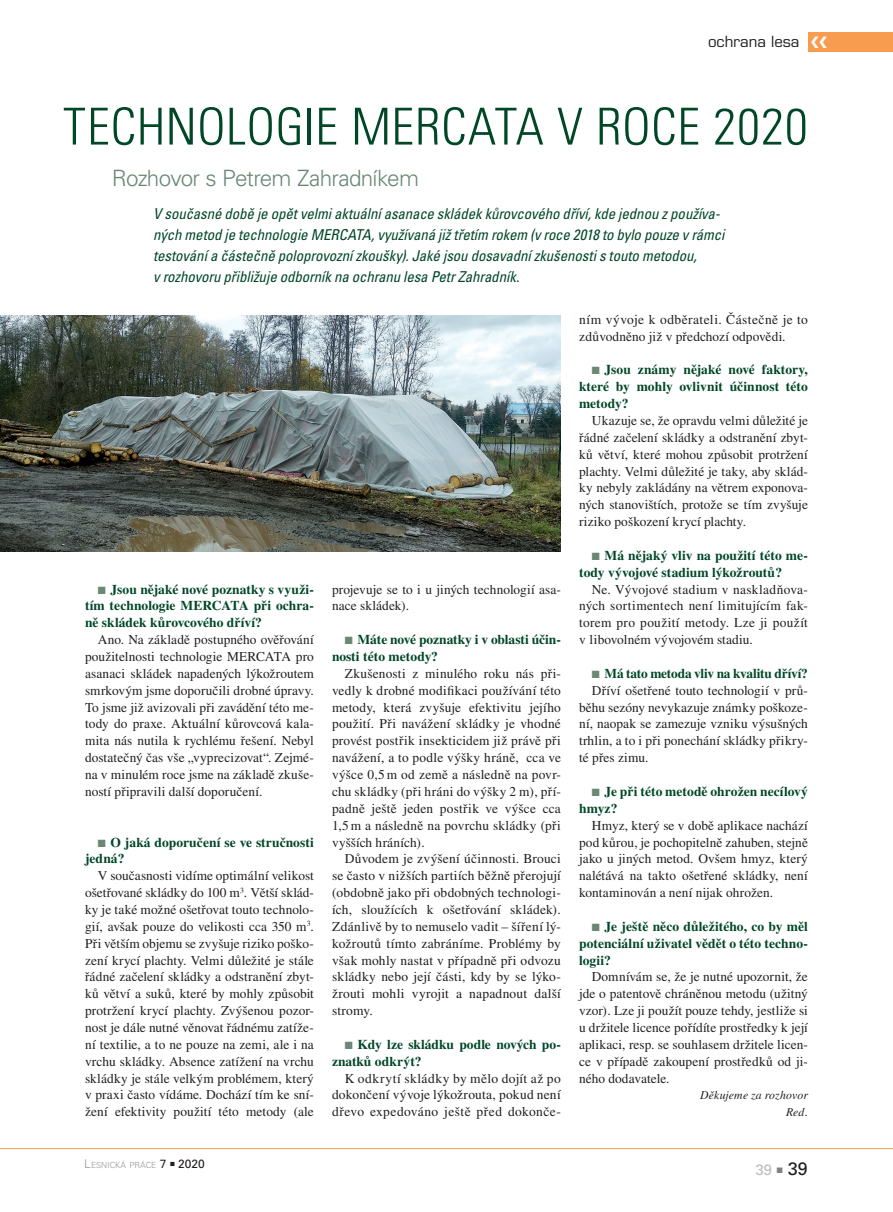
<style>
.page{position:relative;width:893px;height:1212px;background:#fff}
.page>*{position:absolute;margin:0;border:0;box-sizing:border-box;transform-origin:0 0}
.t1{font:300 condensed 51px "Univers CE";letter-spacing:.01em;color:#004727}
.t2{font:300 22.5px "Univers CE";letter-spacing:-.03em;color:#6a8875}
.t3{font:italic condensed 15px/21px "Univers CE";letter-spacing:-.005em;color:#004727}
.t4{font:15px "Eurostile CE";color:#231f20}
.t5{font:15px "Univers CE";color:#bcbdc0}
.t6{font:13.5px/16.8px "Nimbus Rom No 9 LCE";letter-spacing:.01em;color:#231f20;text-align:justify}
.t7{font:500 13.5px/16.8px "Nimbus Rom No 9 LCE";color:#004727}
.t8{font:italic 12px/16.8px "Nimbus Rom No 9 LCE";letter-spacing:.01em;color:#231f20;text-align:right}
.t9{font:300 8.4px "Univers CE";color:#939598}
.s1{color:#6a8875}
.s2{font-size:12px}
.s3{font-weight:400;font-size:12px;color:#231f20}
.s4{font-family:"Times New Roman";font-size:12px;color:#808285}
.s5{font-size:18px;color:#231f20}
</style>
<div class="page">
<hr style="left:0;top:1148px;width:893px;height:1px;background:#f89d4f">
<div style="left:808px;top:32px;width:85px;height:20px;background:#f89d4f"></div>
<img style="left:0;top:315px;width:561px;height:236px">
<p class="t4" style="left:708px;top:33px;width:93px">ochrana lesa</p>
<h1 class="t1" style="left:63px;top:98px;width:746px">TECHNOLOGIE MERCATA V ROCE 2020</h1>
<h2 class="t2" style="left:112px;top:166px;width:309px">Rozhovor s Petrem Zahradníkem</h2>
<p class="t3" style="left:153px;top:203px;width:573px">V současné době je opět velmi aktuální asanace skládek kůrovcového dříví, kde jednou z používa&shy;ných metod je technologie MERCATA, využívaná již třetím rokem (v roce 2018 to bylo pouze v rámci testování a částečně poloprovozní zkoušky). Jaké jsou dosavadní zkušenosti s touto metodou,<br>v rozhovoru přibližuje odborník na ochranu lesa Petr Zahradník.</p>
<p class="t7" style="left:85px;top:581px;width:230px;text-align:justify;text-indent:13px"><span class="s1">■</span> Jsou nějaké nové poznatky s využi&shy;tím technologie MERCATA při ochra&shy;ně skládek kůrovcového dříví?</p>
<p class="t6" style="left:85px;top:631px;width:230px;text-indent:13px">Ano. Na základě postupného ověřování použitelnosti technologie MERCATA pro asanaci skládek napadených lýkožroutem smrkovým jsme doporučili drobné úpravy.<br>To jsme již avizovali při zavádění této me&shy;tody do praxe. Aktuální kůrovcová kala&shy;mita nás nutila k rychlému řešení. Nebyl dostatečný čas vše „vyprecizovat“. Zejmé&shy;na v minulém roce jsme na základě zkuše&shy;ností připravili další doporučení.</p>
<p class="t7" style="left:85px;top:834px;width:230px;text-indent:13px"><span class="s1">■</span> O jaká doporučení se ve stručnosti jedná?</p>
<p class="t6" style="left:85px;top:867px;width:230px;text-indent:13px">V současnosti vidíme optimální velikost ošetřované skládky do 100 m<sup>3</sup>. Větší sklád&shy;ky je také možné ošetřovat touto technolo&shy;gií, avšak pouze do velikosti cca 350 m<sup>3</sup>.<br>Při větším objemu se zvyšuje riziko poško&shy;zení krycí plachty. Velmi důležité je stále řádné začelení skládky a odstranění zbyt&shy;ků větví a suků, které by mohly způsobit protržení krycí plachty. Zvýšenou pozor&shy;nost je dále nutné věnovat řádnému zatíže&shy;ní textilie, a to ne pouze na zemi, ale i na vrchu skládky. Absence zatížení na vrchu skládky je stále velkým problémem, který v praxi často vídáme. Dochází tím ke sní&shy;žení efektivity použití této metody (ale</p>
<p class="t9" style="left:84px;top:1160px;width:122px"><span class="s2">L</span>ESNICKÁ PRÁCE <span class="s3">7</span> <sup>■</sup> <span class="s3">2020</span></p>
<p class="t6" style="left:332px;top:581px;width:230px">projevuje se to i u jiných technologií asa&shy;nace skládek).</p>
<p class="t7" style="left:332px;top:631px;width:230px;text-indent:13px"><span class="s1">■</span> Máte nové poznatky i v oblasti účin&shy;nosti této metody?</p>
<p class="t6" style="left:332px;top:665px;width:230px;text-indent:13px">Zkušenosti z minulého roku nás při&shy;vedly k drobné modifikaci používání této metody, která zvyšuje efektivitu jejího použití. Při navážení skládky je vhodné provést postřik insekticidem již právě při navážení, a to podle výšky hráně, cca ve výšce 0,5m od země a následně na povr&shy;chu skládky (při hráni do výšky 2 m), pří&shy;padně ještě jeden postřik ve výšce cca 1,5m a následně na povrchu skládky (při vyšších hráních).</p>
<p class="t6" style="left:332px;top:850px;width:230px;text-indent:13px">Důvodem je zvýšení účinnosti. Brouci se často v nižších partiích běžně přerojují (obdobně jako při obdobných technologi&shy;ích, sloužících k ošetřování skládek).<br>Zdánlivě by to nemuselo vadit – šíření lý&shy;kožroutů tímto zabráníme. Problémy by však mohly nastat v případně při odvozu skládky nebo její části, kdy by se lýko&shy;žrouti mohli vyrojit a napadnout další stromy.</p>
<p class="t7" style="left:332px;top:1036px;width:230px;text-indent:13px"><span class="s1">■</span> Kdy lze skládku podle nových po&shy;znatků odkrýt?</p>
<p class="t6" style="left:332px;top:1070px;width:230px;text-indent:13px">K odkrytí skládky by mělo dojít až po dokončení vývoje lýkožrouta, pokud není dřevo expedováno ještě před dokonče-</p>
<p class="t6" style="left:579px;top:311px;width:230px">ním vývoje k odběrateli. Částečně je to zdůvodněno již v předchozí odpovědi.</p>
<p class="t7" style="left:579px;top:362px;width:230px;text-align:justify;text-indent:13px"><span class="s1">■</span> Jsou známy nějaké nové faktory, které by mohly ovlivnit účinnost této metody?</p>
<p class="t6" style="left:579px;top:412px;width:230px;text-indent:13px">Ukazuje se, že opravdu velmi důležité je řádné začelení skládky a odstranění zbyt&shy;ků větví, které mohou způsobit protržení plachty. Velmi důležité je taky, aby sklád&shy;ky nebyly zakládány na větrem exponova&shy;ných stanovištích, protože se tím zvyšuje riziko poškození krycí plachty.</p>
<p class="t7" style="left:579px;top:547px;width:230px;text-indent:13px"><span class="s1">■</span> Má nějaký vliv na použití této me&shy;tody vývojové stadium lýkožroutů?</p>
<p class="t6" style="left:579px;top:581px;width:230px;text-indent:13px">Ne. Vývojové stadium v naskladňova&shy;ných sortimentech není limitujícím fak&shy;torem pro použití metody. Lze ji použít v libovolném vývojovém stadiu.</p>
<p class="t7" style="left:592px;top:665px;width:218px"><span class="s1">■</span> Má tato metoda vliv na kvalitu dříví?</p>
<p class="t6" style="left:592px;top:682px;width:218px">Dříví ošetřené touto technologií v prů-</p>
<p class="t6" style="left:579px;top:699px;width:230px">běhu sezóny nevykazuje známky poškoze-</p>
<p class="t6" style="left:579px;top:716px;width:230px">ní, naopak se zamezuje vzniku výsušných</p>
<p class="t6" style="left:579px;top:732px;width:230px">trhlin, a to i při ponechání skládky přikry-</p>
<p class="t6" style="left:579px;top:749px;width:71px">té přes zimu.</p>
<p class="t7" style="left:579px;top:783px;width:230px;text-indent:13px"><span class="s1">■</span> Je při této metodě ohrožen necílový hmyz?</p>
<p class="t6" style="left:579px;top:817px;width:230px;text-indent:13px">Hmyz, který se v době aplikace nachází pod kůrou, je pochopitelně zahuben, stejně jako u jiných metod. Ovšem hmyz, který nalétává na takto ošetřené skládky, není kontaminován a není nijak ohrožen.</p>
<p class="t7" style="left:579px;top:918px;width:230px;text-align:justify;text-indent:13px"><span class="s1">■</span> Je ještě něco důležitého, co by měl potenciální uživatel vědět o této techno&shy;logii?</p>
<p class="t6" style="left:579px;top:968px;width:230px;text-indent:13px">Domnívám se, že je nutné upozornit, že jde o patentově chráněnou metodu (užitný vzor). Lze ji použít pouze tehdy, jestliže si u držitele licence pořídíte prostředky k její aplikaci, resp. se souhlasem držitele licen&shy;ce v případě zakoupení prostředků od ji&shy;ného dodavatele.</p>
<p class="t8" style="left:700px;top:1087px;width:109px">Děkujeme za rozhovor<br>Red.</p>
<p class="t5" style="left:755px;top:1161px;width:54px">39 <span class="s4">■</span> <span class="s5">39</span></p>
</div>
